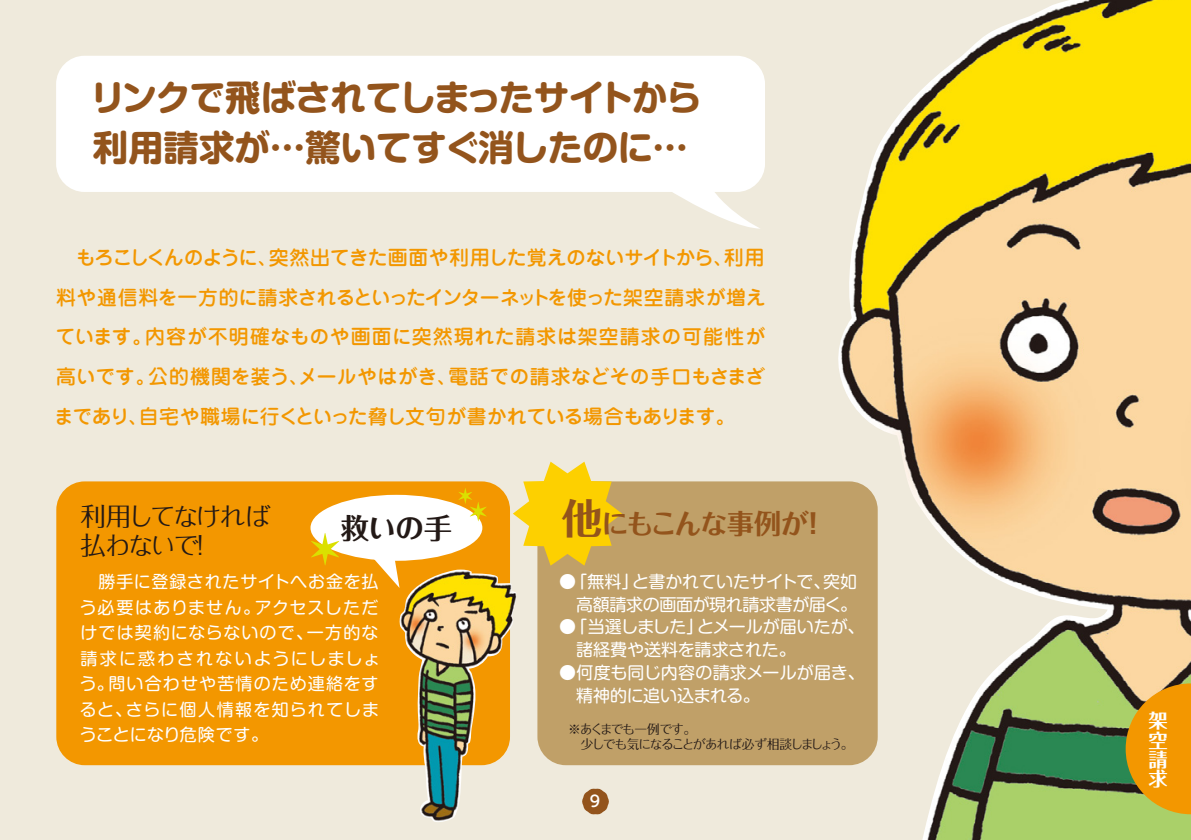
<style>
.page{position:relative;width:1191px;height:840px;background:#fff}
.page>*{position:absolute;margin:0;border:0;box-sizing:border-box;transform-origin:0 0}
.t1{font:35.4px/49.6px "Shin M Go Pro Bold 90 pv RKSJ H";letter-spacing:-.015em;color:#93541c}
.t2{font:28.4px "Folk Pro Bold 90 pv RKSJ H";color:#231916}
.t3{font:27.4px "Folk Pro Bold 90 pv RKSJ H";letter-spacing:-.05em;color:#93541c}
.t4{font:25.6px/28.4px "Folk Pro Regular 90 pv RKSJ H";letter-spacing:-.095em;color:#231916}
.t5{font:19.8px/39.6px "Jun 34 Pro Medium 90 pv RKSJ H";letter-spacing:-.02em;color:#f39700;text-align:justify}
.t6{font:19.4px/19.4px "Folk Pro Bold 90 pv RKSJ V";color:#fff;text-align:justify}
.t7{font:17px/25.6px "Shin M Go Pro Regular 90 pv RKSJ H";color:#fff}
.t8{font:17px/22.6px "Shin M Go Pro Regular 90 pv RKSJ H";letter-spacing:-.02em;color:#fff;text-align:right}
.t9{font:15.6px "UD Shin M Go Pro Medium 90 pv RKSJ H";color:#fff}
.t10{font:12.8px/14.2px "Folk Pro Regular 90 pv RKSJ H";letter-spacing:-.1em;color:#231916}
.s1{font-size:41px}
</style>
<div class="page">
<div style="left:0;top:0;width:1191px;height:839px;background:#efeadc"></div>
<img style="left:834px;top:0;width:357px;height:839px">
<div style="left:56px;top:481px;width:454px;height:283px;background:#f39700;border-radius:28px"></div>
<div style="left:56px;top:56px;width:709px;height:136px;background:#fff;border-radius:28px"></div>
<svg style="left:673px;top:178px;width:88px;height:50px"></svg>
<div style="left:537px;top:481px;width:340px;height:283px;background:#c0a068;border-radius:28px"></div>
<svg style="left:372px;top:559px;width:27px;height:28px"></svg>
<div style="left:310px;top:494px;width:172px;height:66px;background:#fff;border-radius:50%"></div>
<svg style="left:311px;top:532px;width:28px;height:33px"></svg>
<svg style="left:458px;top:488px;width:28px;height:33px"></svg>
<svg style="left:513px;top:461px;width:109px;height:104px"></svg>
<img style="left:399px;top:569px;width:117px;height:253px">
<svg style="left:582px;top:788px;width:27px;height:26px"></svg>
<svg style="left:1125px;top:683px;width:66px;height:130px;background:#dc9916"></svg>
<h1 class="t1" style="left:90px;top:78px;width:613px">リンクで飛ばされてしまったサイトから利用請求が…驚いてすぐ消したのに…</h1>
<p class="t5" style="left:54px;top:240px;width:713px">　もろこしくんのように、突然出てきた画面や利用した覚えのないサイトから、利用料や通信料を一方的に請求されるといったインターネットを使った架空請求が増えています。内容が不明確なものや画面に突然現れた請求は架空請求の可能性が高いです。公的機関を装う、メールやはがき、電話での請求などその手口もさまざまであり、自宅や職場に行くといった脅し文句が書かれている場合もあります。</p>
<p class="t4" style="left:80px;top:506px;width:192px">利用してなければ払わないで！</p>
<h2 class="t2" style="left:341px;top:517px;width:113px">救いの手</h2>
<p class="t7" style="left:80px;top:571px;width:302px;text-align:justify">　勝手に登録されたサイトへお金を払う必要はありません。アクセスしただけでは契約にならないので、一方的な請求に惑わされないようにしましょう。問い合わせや苦情のため連絡をすると、さらに個人情報を知られてしまうことになり危険です。</p>
<h3 class="t3" style="left:561px;top:513px;width:267px"><span class="s1">他</span>にもこんな事例が！</h3>
<p class="t8" style="left:559px;top:572px;width:299px">●「無料」と書かれていたサイトで、突如高額請求の画面が現れ請求書が届く。</p>
<p class="t7" style="left:576px;top:617px;width:290px;line-height:22.6px;text-indent:-17px">●「当選しました」とメールが届いたが、諸経費や送料を請求された。</p>
<p class="t7" style="left:576px;top:663px;width:290px;line-height:22.6px;text-indent:-17px">●何度も同じ内容の請求メールが届き、精神的に追い込まれる。</p>
<p class="t10" style="left:568px;top:723px;width:287px">※あくまでも一例です。<br>　少しでも気になることがあれば必ず相談しましょう。</p>
<p class="t9" style="left:590px;top:795px;width:12px">9</p>
<p class="t6" style="left:1148px;top:713px;width:20px">架空請求</p>
</div>
